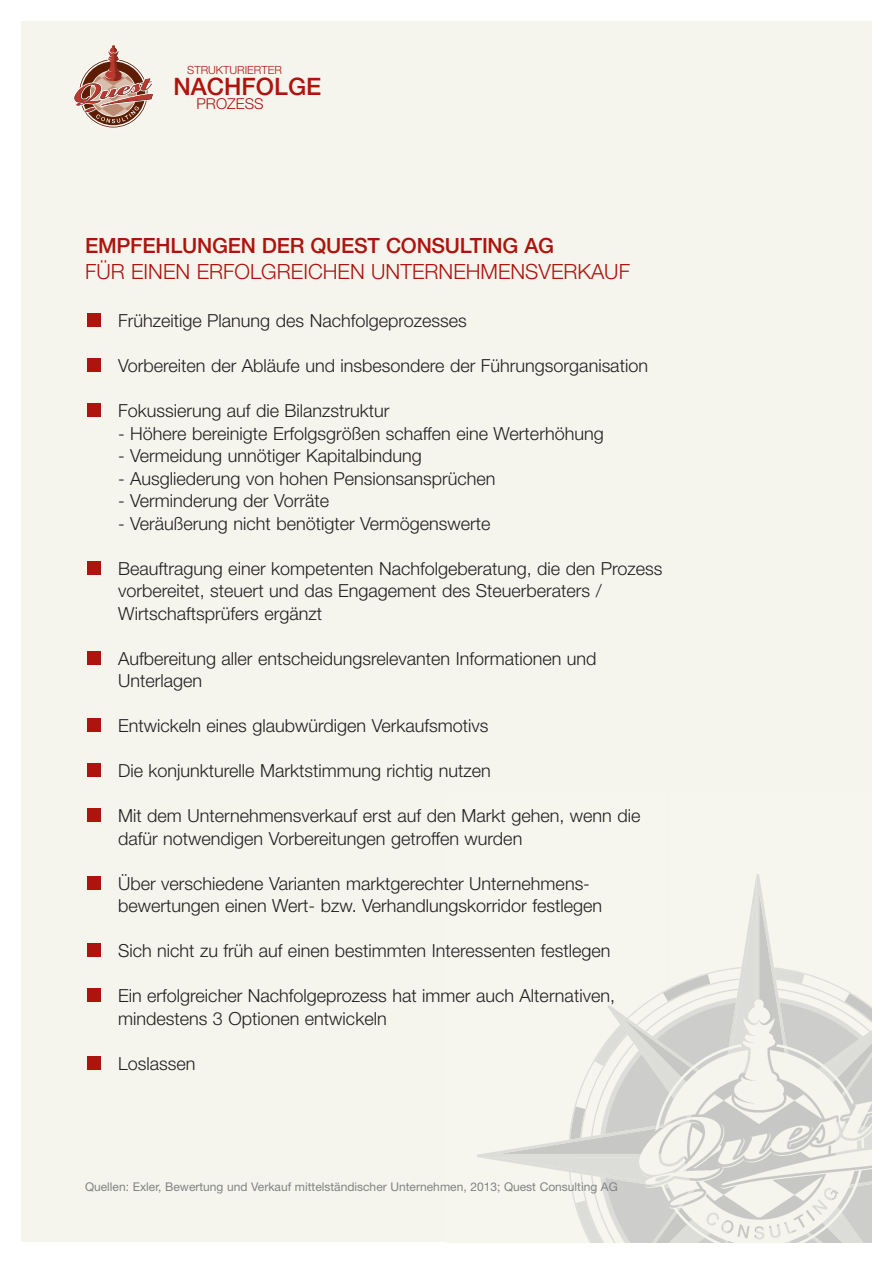
<style>
.page{position:relative;width:893px;height:1263px;background:#fff}
.page>*{position:absolute;margin:0;border:0;box-sizing:border-box;transform-origin:0 0}
.t1{font:500 24px "Helvetica Neue";color:#ae130d}
.t2{font:300 21px "Helvetica Neue";color:#ae130d}
.t3{font:500 21px "Helvetica Neue";letter-spacing:-.01em;color:#ae130d}
.t4{font:300 18px/22.5px "Helvetica Neue";color:#231f20}
.t5{font:300 15px "Helvetica Neue";color:#ae130d}
.t6{font:12px "Helvetica Neue";color:#808284}
.t7{font:300 11.25px "Helvetica Neue";color:#ae130d}
</style>
<div class="page">
<div style="left:21px;top:21px;width:851px;height:1221px;background:#f5f5ee"></div>
<svg style="left:477px;top:874px;width:285px;height:368px"></svg>
<img style="left:600px;top:893px;width:271px;height:349px">
<svg style="left:74px;top:44px;width:80px;height:84px"></svg>
<hr style="left:666px;top:423px;width:3px;height:565px;background:#f5f5ee">
<div style="left:87px;top:314px;width:13px;height:13px;background:#ae130d"></div>
<div style="left:87px;top:358px;width:13px;height:14px;background:#ae130d"></div>
<div style="left:87px;top:403px;width:13px;height:14px;background:#ae130d"></div>
<div style="left:87px;top:561px;width:13px;height:13px;background:#ae130d"></div>
<div style="left:87px;top:651px;width:13px;height:14px;background:#ae130d"></div>
<div style="left:87px;top:719px;width:13px;height:13px;background:#ae130d"></div>
<div style="left:87px;top:764px;width:13px;height:13px;background:#ae130d"></div>
<div style="left:87px;top:809px;width:13px;height:13px;background:#ae130d"></div>
<div style="left:87px;top:876px;width:13px;height:14px;background:#ae130d"></div>
<div style="left:87px;top:944px;width:13px;height:13px;background:#ae130d"></div>
<div style="left:87px;top:989px;width:13px;height:13px;background:#ae130d"></div>
<div style="left:87px;top:1056px;width:13px;height:14px;background:#ae130d"></div>
<p class="t7" style="left:187px;top:66px;width:96px">STRUKTURIERTER</p>
<h1 class="t1" style="left:173px;top:78px;width:149px">NACHFOLGE</h1>
<p class="t5" style="left:196px;top:99px;width:69px">PROZESS</p>
<p class="t3" style="left:85px;top:238px;width:471px">EMPFEHLUNGEN DER QUEST CONSULTING AG</p>
<p class="t2" style="left:85px;top:264px;width:546px">FÜR EINEN ERFOLGREICHEN UNTERNEHMENSVERKAUF</p>
<p class="t4" style="left:118px;top:311px;width:350px">Frühzeitige Planung des Nachfolgeprozesses</p>
<p class="t4" style="left:118px;top:356px;width:531px">Vorbereiten der Abläufe und insbesondere der Führungsorganisation</p>
<p class="t4" style="left:118px;top:401px;width:273px">Fokussierung auf die Bilanzstruktur</p>
<p class="t4" style="left:118px;top:424px;width:487px">- Höhere bereinigte Erfolgsgrößen schaffen eine Werterhöhung</p>
<p class="t4" style="left:118px;top:446px;width:305px">- Vermeidung unnötiger Kapitalbindung</p>
<p class="t4" style="left:118px;top:469px;width:379px">- Ausgliederung von hohen Pensionsansprüchen</p>
<p class="t4" style="left:118px;top:491px;width:212px">- Verminderung der Vorräte</p>
<p class="t4" style="left:118px;top:514px;width:374px">- Veräußerung nicht benötigter Vermögenswerte</p>
<p class="t4" style="left:118px;top:559px;width:546px">Beauftragung einer kompetenten Nachfolgeberatung, die den Prozess vorbereitet, steuert und das Engagement des Steuerberaters /<br>Wirtschaftsprüfers ergänzt</p>
<p class="t4" style="left:118px;top:649px;width:480px">Aufbereitung aller entscheidungsrelevanten Informationen und<br>Unterlagen</p>
<p class="t4" style="left:118px;top:716px;width:372px">Entwickeln eines glaubwürdigen Verkaufsmotivs</p>
<p class="t4" style="left:118px;top:761px;width:374px">Die konjunkturelle Marktstimmung richtig nutzen</p>
<p class="t4" style="left:118px;top:806px;width:524px">Mit dem Unternehmensverkauf erst auf den Markt gehen, wenn die dafür notwendigen Vorbereitungen getroffen wurden</p>
<p class="t4" style="left:118px;top:874px;width:485px">Über verschiedene Varianten marktgerechter Unternehmens&shy;bewertungen einen Wert- bzw. Verhandlungskorridor festlegen</p>
<p class="t4" style="left:118px;top:941px;width:494px">Sich nicht zu früh auf einen bestimmten Interessenten festlegen</p>
<p class="t4" style="left:118px;top:986px;width:498px">Ein erfolgreicher Nachfolgeprozess hat immer auch Alternativen, mindestens 3 Optionen entwickeln</p>
<p class="t4" style="left:118px;top:1054px;width:79px">Loslassen</p>
<p class="t6" style="left:85px;top:1182px;width:534px">Quellen: Exler, Bewertung und Verkauf mittelständischer Unternehmen, 2013; Quest Consulting AG</p>
</div>
